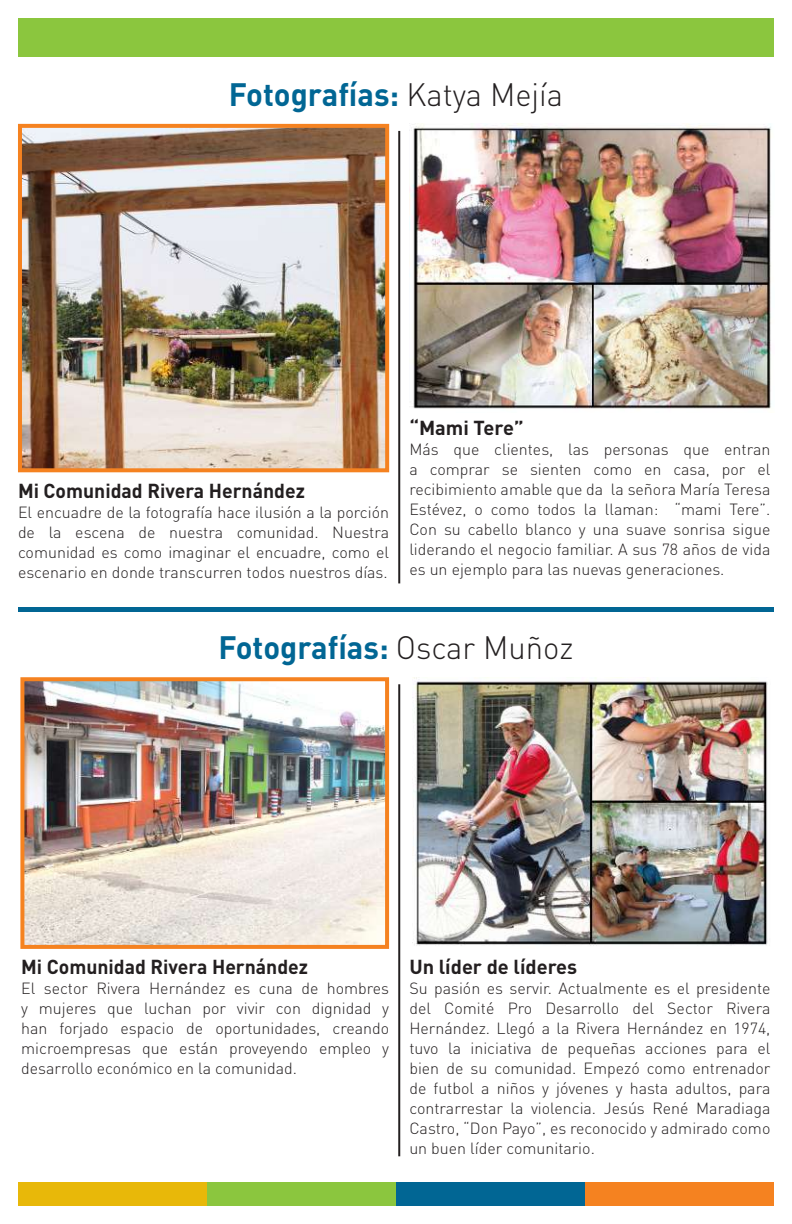
<style>
.page{position:relative;width:792px;height:1224px;background:#fff}
.page>*{position:absolute;margin:0;border:0;box-sizing:border-box;transform-origin:0 0}
.t1{font:700 32px "DIN";color:#016694}
.t2{font:700 20px "DIN";color:#231f20}
.t3{font:300 16px/20px "DIN";color:#231f20;text-align:justify}
.s1{font-weight:300;color:#231f20}
</style>
<div class="page">
<div style="left:18px;top:18px;width:756px;height:38px;background:#8bc63e"></div>
<div style="left:18px;top:1182px;width:189px;height:24px;background:#e8b809"></div>
<div style="left:207px;top:1182px;width:189px;height:24px;background:#8bc63e"></div>
<div style="left:396px;top:1182px;width:189px;height:24px;background:#016694"></div>
<div style="left:585px;top:1182px;width:189px;height:24px;background:#f58220"></div>
<img style="left:23px;top:129px;width:361px;height:338px">
<div style="left:18px;top:124px;width:371px;height:348px;border:4px solid #f58220"></div>
<div style="left:18px;top:607px;width:756px;height:5px;background:#016694"></div>
<img style="left:409px;top:124px;width:362px;height:285px">
<img style="left:413px;top:677px;width:355px;height:269px">
<hr style="left:398px;top:131px;width:2px;height:452px;background:#231f20">
<hr style="left:398px;top:684px;width:2px;height:472px;background:#231f20">
<img style="left:25px;top:682px;width:359px;height:262px">
<div style="left:20px;top:677px;width:369px;height:272px;border:4px solid #f58220"></div>
<h1 class="t1" style="left:229px;top:73px;width:336px">Fotografías: <span class="s1">Katya Mejía</span></h1>
<p class="t2" style="left:18px;top:478px;width:288px">Mi Comunidad Rivera Hernández</p>
<p class="t3" style="left:18px;top:502px;width:373px">El encuadre de la fotografía hace ilusión a la porción de la escena de nuestra comunidad. Nuestra comunidad es como imaginar el encuadre, como el escenario en donde transcurren todos nuestros días.</p>
<p class="t2" style="left:409px;top:414px;width:116px">“Mami Tere”</p>
<p class="t3" style="left:409px;top:439px;width:363px">Más que clientes, las personas que entran a comprar se sienten como en casa, por el recibimiento amable que da la señora María Teresa Estévez, o como todos la llaman: “mami Tere”.<br>Con su cabello blanco y una suave sonrisa sigue liderando el negocio familiar. A sus 78 años de vida es un ejemplo para las nuevas generaciones.</p>
<h1 class="t1" style="left:218px;top:626px;width:357px">Fotografías: <span class="s1">Oscar Muñoz</span></h1>
<p class="t2" style="left:21px;top:954px;width:288px">Mi Comunidad Rivera Hernández</p>
<p class="t3" style="left:21px;top:978px;width:369px">El sector Rivera Hernández es cuna de hombres y mujeres que luchan por vivir con dignidad y han forjado espacio de oportunidades, creando microempresas que están proveyendo empleo y desarrollo económico en la comunidad.</p>
<p class="t2" style="left:409px;top:954px;width:169px">Un líder de líderes</p>
<p class="t3" style="left:409px;top:978px;width:363px">Su pasión es servir. Actualmente es el presidente del Comité Pro Desarrollo del Sector Rivera Hernández. Llegó a la Rivera Hernández en 1974, tuvo la iniciativa de pequeñas acciones para el bien de su comunidad. Empezó como entrenador de futbol a niños y jóvenes y hasta adultos, para contrarrestar la violencia. Jesús René Maradiaga Castro, “Don Payo”, es reconocido y admirado como un buen líder comunitario.</p>
</div>
